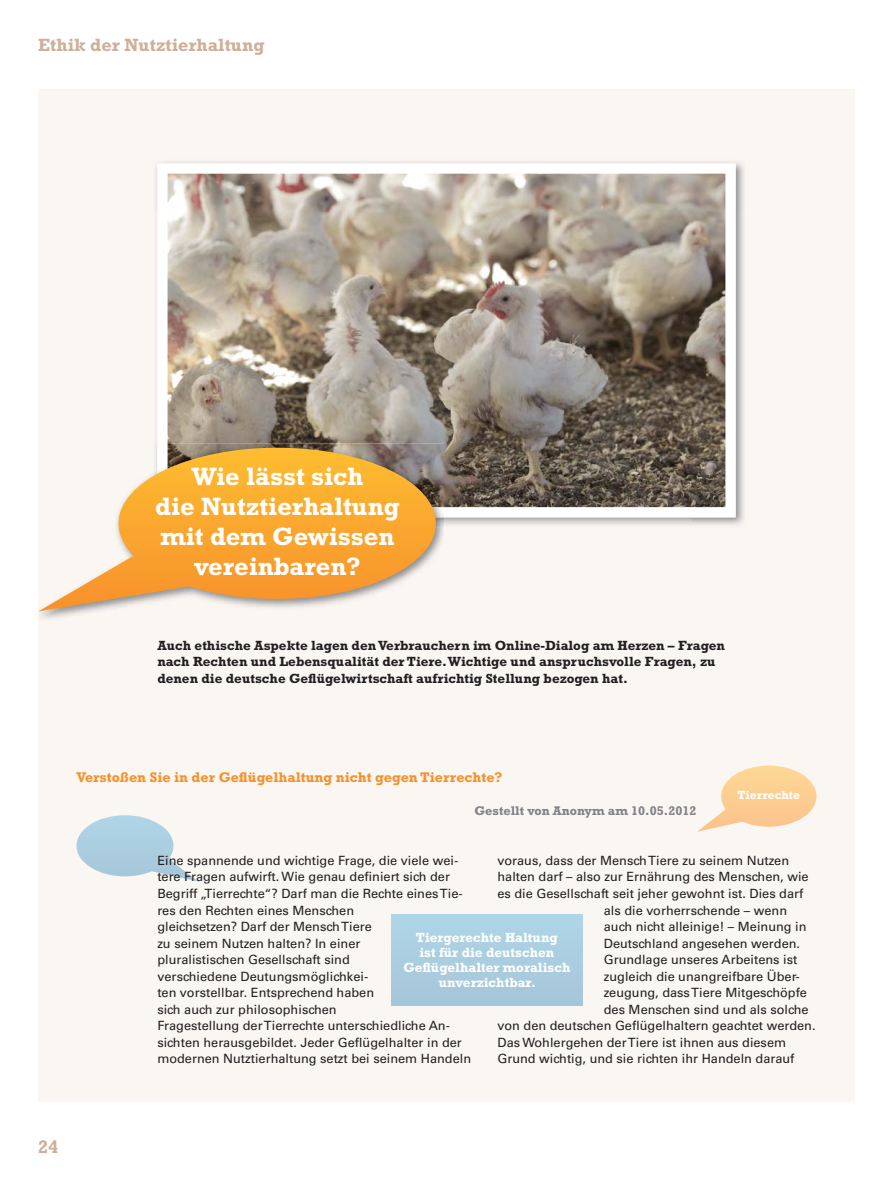
<style>
.page{position:relative;width:893px;height:1191px;background:#fff}
.page>*{position:absolute;margin:0;border:0;box-sizing:border-box;transform-origin:0 0}
.t1{font:700 25.5px/30px "Rockwell Std";color:#fff;text-align:center}
.t2{font:700 18.45px "Rockwell Std";color:#ceaf9a}
.t3{font:700 18px "Rockwell Std";color:#ceaf9a}
.t4{font:700 14.25px "Rockwell Std";color:#f7902c}
.t5{font:700 13.5px/16.5px "Rockwell Std";color:#231f20}
.t6{font:700 13.5px/15px "Rockwell Std";color:#fff;text-align:center}
.t7{font:12.75px/16.5px "Univers LT Std";color:#231f20}
.t8{font:700 12.75px "Rockwell Std";color:#808285}
.t9{font:700 12px "Rockwell Std";color:#fff}
</style>
<div class="page">
<div style="left:38px;top:89px;width:817px;height:1012px;background:#faf6f2"></div>
<svg style="left:698px;top:765px;width:118px;height:66px"></svg>
<svg style="left:77px;top:815px;width:120px;height:66px"></svg>
<img style="left:156px;top:162px;width:588px;height:49px">
<img style="left:156px;top:211px;width:1px;height:232px">
<img style="left:692px;top:211px;width:52px;height:314px">
<svg style="left:157px;top:163px;width:579px;height:354px;background:#a2988c"></svg>
<img style="left:38px;top:527px;width:406px;height:92px">
<img style="left:157px;top:443px;width:287px;height:74px">
<svg style="left:38px;top:448px;width:398px;height:163px"></svg>
<div style="left:391px;top:914px;width:192px;height:91px;background:#aacde0"></div>
<h3 class="t3" style="left:38px;top:38px;width:228px">Ethik der Nutztierhaltung</h3>
<h1 class="t1" style="left:155px;top:463px;width:246px">Wie lässt sich<br>die Nutztierhaltung mit dem Gewissen vereinbaren?</h1>
<p class="t5" style="left:157px;top:638px;width:569px">Auch ethische Aspekte lagen den Verbrauchern im Online-Dialog am Herzen – Fragen nach Rechten und Lebensqualität der Tiere. Wichtige und anspruchsvolle Fragen, zu denen die deutsche Geflügelwirtschaft aufrichtig Stellung bezogen hat.</p>
<p class="t4" style="left:77px;top:772px;width:427px">Verstoßen Sie in der Geflügelhaltung nicht gegen Tierrechte?</p>
<p class="t8" style="left:474px;top:806px;width:224px">Gestellt von Anonym am 10.05.2012</p>
<p class="t9" style="left:737px;top:790px;width:64px">Tierrechte</p>
<h2 class="t2" style="left:38px;top:1139px;width:22px">24</h2>
<p class="t7" style="left:157px;top:853px;width:315px">Eine spannende und wichtige Frage, die viele wei&shy;tere Fragen aufwirft. Wie genau definiert sich der Begriff „Tierrechte“? Darf man die Rechte eines Tie&shy;res den Rechten eines Menschen<br>gleichsetzen? Darf der Mensch Tiere<br>zu seinem Nutzen halten? In einer<br>pluralistischen Gesellschaft sind<br>verschiedene Deutungsmöglichkei-<br>ten vorstellbar. Entsprechend haben<br>sich auch zur philosophischen<br>Fragestellung der Tierrechte unterschiedliche An&shy;sichten herausgebildet. Jeder Geflügelhalter in der modernen Nutztierhaltung setzt bei seinem Handeln</p>
<p class="t7" style="left:497px;top:853px;width:293px">voraus, dass der Mensch Tiere zu seinem Nutzen</p>
<p class="t7" style="left:497px;top:869px;width:313px">halten darf – also zur Ernährung des Menschen, wie</p>
<p class="t7" style="left:497px;top:886px;width:307px">es die Gesellschaft seit jeher gewohnt ist. Dies darf</p>
<p class="t7" style="left:604px;top:902px;width:185px">als die vorherrschende – wenn</p>
<p class="t7" style="left:604px;top:919px;width:204px">auch nicht alleinige! – Meinung in</p>
<p class="t7" style="left:604px;top:935px;width:198px">Deutschland angesehen werden.</p>
<p class="t7" style="left:604px;top:952px;width:195px">Grundlage unseres Arbeitens ist</p>
<p class="t7" style="left:604px;top:968px;width:197px">zugleich die unangreifbare Über-</p>
<p class="t7" style="left:604px;top:985px;width:205px">zeugung, dass Tiere Mitgeschöpfe</p>
<p class="t7" style="left:604px;top:1001px;width:206px">des Menschen sind und als solche</p>
<p class="t7" style="left:497px;top:1018px;width:320px">von den deutschen Geflügelhaltern geachtet werden.</p>
<p class="t7" style="left:497px;top:1035px;width:290px">Das Wohlergehen der Tiere ist ihnen aus diesem</p>
<p class="t7" style="left:497px;top:1051px;width:298px">Grund wichtig, und sie richten ihr Handeln darauf</p>
<p class="t6" style="left:403px;top:931px;width:169px">Tiergerechte Haltung<br>ist für die deutschen<br>Geflügelhalter moralisch unverzichtbar.</p>
</div>
